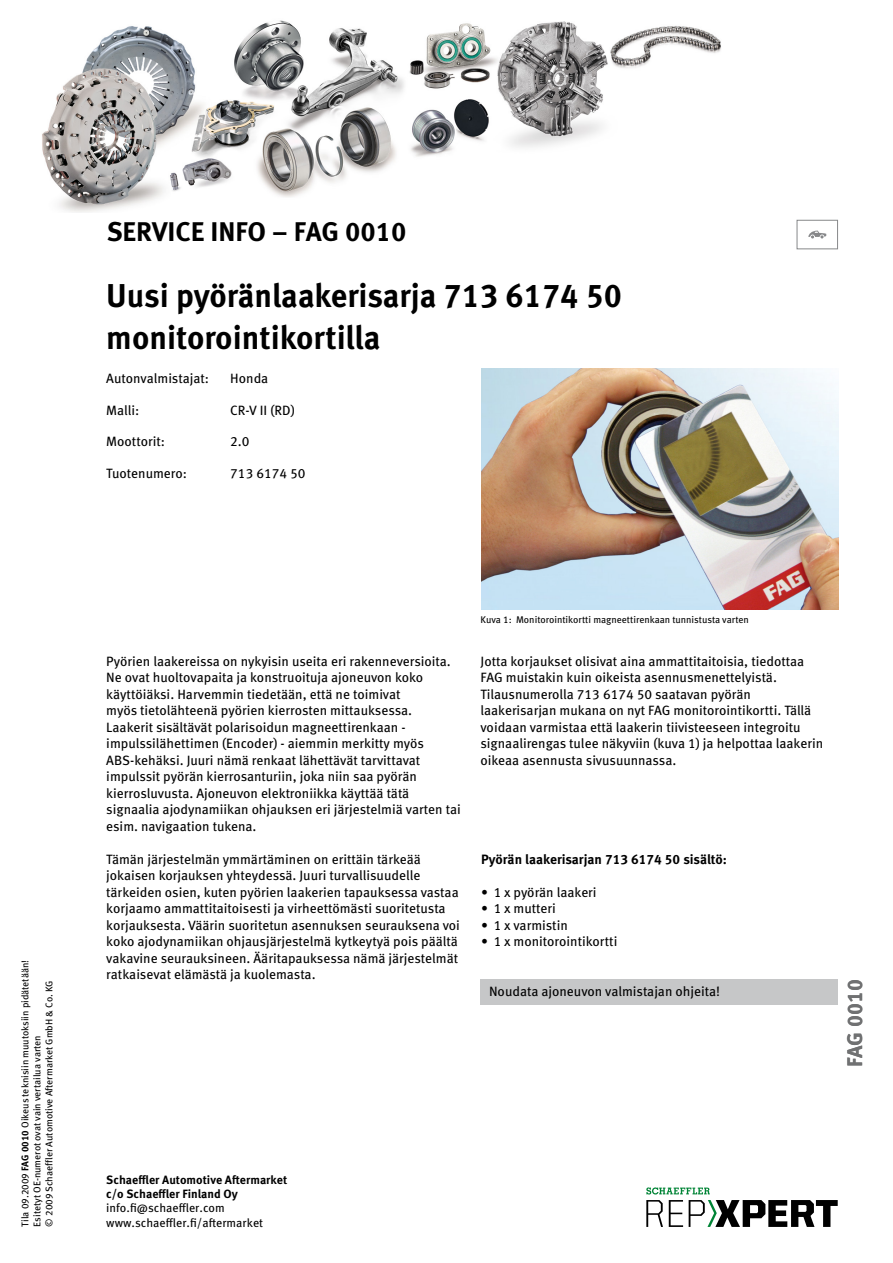
<style>
.page{position:relative;width:893px;height:1263px;background:#fff}
.page>*{position:absolute;margin:0;border:0;box-sizing:border-box;transform-origin:0 0}
.t1{font:700 33px/41.4px "Meta Pro";color:#000}
.t2{font:700 27px "Meta Pro";color:#000}
.t3{font:700 21px "Meta Pro";color:#707172}
.t4{font:13.5px/16.5px "Meta Pro";color:#000}
.t5{font:700 13.5px "Meta Pro";color:#000}
.t6{font:700 12px/14.4px "Meta Pro";color:#000}
.t7{font:12px/14.4px "Meta Pro";color:#000}
.t8{font:9.75px/12px "Meta Pro";color:#000}
.s1{font-weight:700}
</style>
<div class="page">
<img style="left:481px;top:369px;width:357px;height:240px">
<div style="left:480px;top:980px;width:358px;height:25px;background:#c6c7c8"></div>
<div style="left:797px;top:220px;width:41px;height:29px;border:1px solid #87888a"></div>
<svg style="left:808px;top:231px;width:18px;height:7px"></svg>
<img style="left:42px;top:20px;width:679px;height:192px">
<svg style="left:646px;top:1200px;width:17px;height:27px"></svg>
<svg style="left:669px;top:1200px;width:14px;height:27px"></svg>
<svg style="left:689px;top:1200px;width:149px;height:27px"></svg>
<svg style="left:646px;top:1187px;width:64px;height:7px"></svg>
<h2 class="t2" style="left:107px;top:210px;width:301px">SERVICE INFO – FAG 0010</h2>
<h1 class="t1" style="left:106px;top:273px;width:517px">Uusi pyöränlaakerisarja 713 6174 50 monitorointikortilla</h1>
<p class="t4" style="left:106px;top:369px;width:104px">Autonvalmistajat:</p>
<p class="t4" style="left:230px;top:369px;width:40px">Honda</p>
<p class="t4" style="left:106px;top:401px;width:35px">Malli:</p>
<p class="t4" style="left:230px;top:401px;width:66px">CR-V II (RD)</p>
<p class="t4" style="left:106px;top:432px;width:60px">Moottorit:</p>
<p class="t4" style="left:230px;top:432px;width:21px">2.0</p>
<p class="t4" style="left:106px;top:464px;width:82px">Tuotenumero:</p>
<p class="t4" style="left:230px;top:464px;width:77px">713 6174 50</p>
<p class="t8" style="left:19px;top:1226px;width:268px;rotate:-90deg">Tila 09.2009 <span class="s1">FAG 0010</span> Oikeus teknisiin muutoksiin pidätetään!<br>Esitetyt OE-numerot ovat vain vertailua varten<br>© 2009 Schaeffler Automotive Aftermarket GmbH &amp; Co. KG</p>
<p class="t4" style="left:106px;top:652px;width:356px">Pyörien laakereissa on nykyisin useita eri rakenneversioita.<br>Ne ovat huoltovapaita ja konstruoituja ajoneuvon koko käyttöiäksi. Harvemmin tiedetään, että ne toimivat<br>myös tietolähteenä pyörien kierrosten mittauksessa.<br>Laakerit sisältävät polarisoidun magneettirenkaan - impulssilähettimen (Encoder) - aiemmin merkitty myös ABS-kehäksi. Juuri nämä renkaat lähettävät tarvittavat impulssit pyörän kierrosanturiin, joka niin saa pyörän kierrosluvusta. Ajoneuvon elektroniikka käyttää tätä signaalia ajodynamiikan ohjauksen eri järjestelmiä varten tai esim. navigaation tukena.</p>
<p class="t4" style="left:106px;top:850px;width:355px">Tämän järjestelmän ymmärtäminen on erittäin tärkeää jokaisen korjauksen yhteydessä. Juuri turvallisuudelle tärkeiden osien, kuten pyörien laakerien tapauksessa vastaa korjaamo ammattitaitoisesti ja virheettömästi suoritetusta korjauksesta. Väärin suoritetun asennuksen seurauksena voi koko ajodynamiikan ohjausjärjestelmä kytkeytyä pois päältä vakavine seurauksineen. Ääritapauksessa nämä järjestelmät ratkaisevat elämästä ja kuolemasta.</p>
<p class="t8" style="left:480px;top:613px;width:270px">Kuva 1: Monitorointikortti magneettirenkaan tunnistusta varten</p>
<p class="t4" style="left:480px;top:652px;width:344px">Jotta korjaukset olisivat aina ammattitaitoisia, tiedottaa FAG muistakin kuin oikeista asennusmenettelyistä.<br>Tilausnumerolla 713 6174 50 saatavan pyörän laakerisarjan mukana on nyt FAG monitorointikortti. Tällä voidaan varmistaa että laakerin tiivisteeseen integroitu signaalirengas tulee näkyviin (kuva 1) ja helpottaa laakerin oikeaa asennusta sivusuunnassa.</p>
<p class="t5" style="left:481px;top:849px;width:247px">Pyörän laakerisarjan 713 6174 50 sisältö:</p>
<p class="t4" style="left:481px;top:883px;width:117px">• 1 x pyörän laakeri</p>
<p class="t4" style="left:481px;top:899px;width:76px">• 1 x mutteri</p>
<p class="t4" style="left:481px;top:916px;width:88px">• 1 x varmistin</p>
<p class="t4" style="left:481px;top:932px;width:138px">• 1 x monitorointikortti</p>
<p class="t4" style="left:489px;top:982px;width:233px">Noudata ajoneuvon valmistajan ohjeita!</p>
<h3 class="t3" style="left:838px;top:1067px;width:89px;rotate:-90deg">FAG 0010</h3>
<p class="t6" style="left:106px;top:1171px;width:183px">Schaeffler Automotive Aftermarket c/o Schaeffler Finland Oy</p>
<p class="t7" style="left:106px;top:1200px;width:158px">info.fi@schaeffler.com www.schaeffler.fi/aftermarket</p>
</div>
